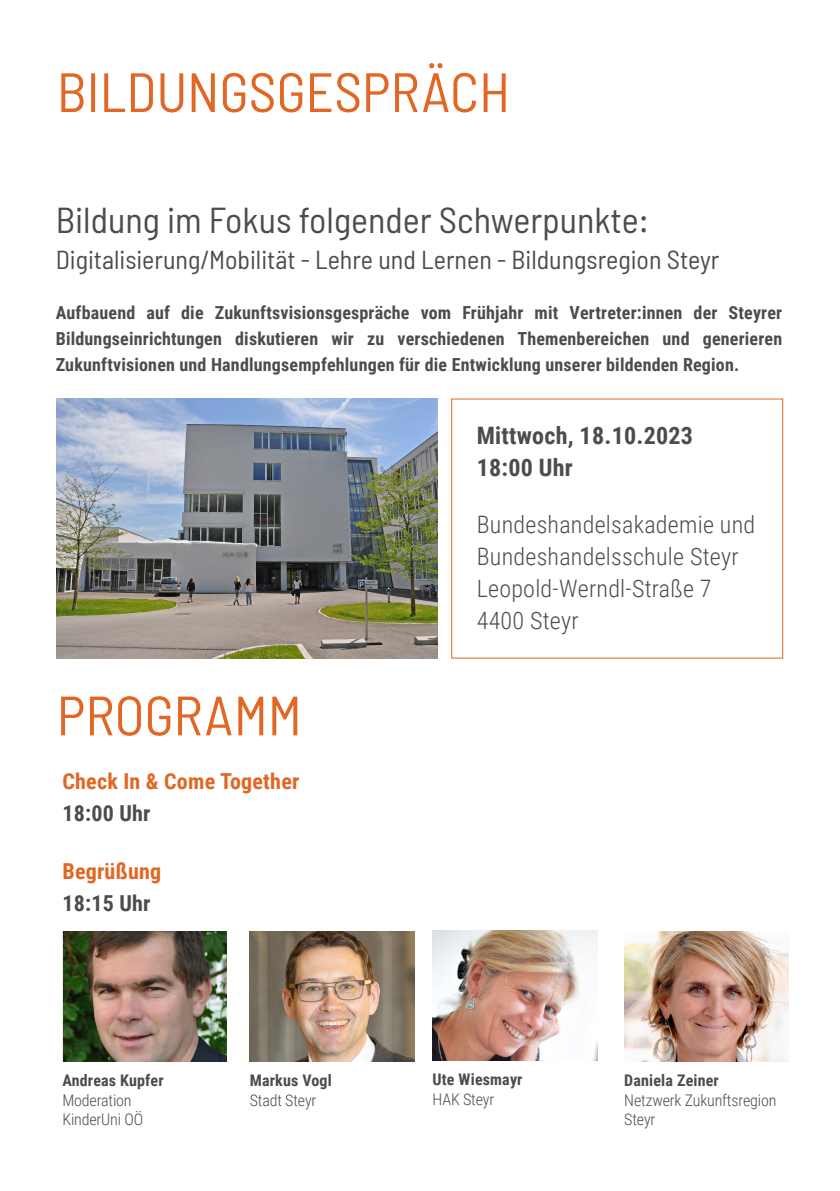
<style>
.page{position:relative;width:840px;height:1191px;background:#fff}
.page>*{position:absolute;margin:0;border:0;box-sizing:border-box;transform-origin:0 0}
.t1{font:semi-condensed 55.2px "Barlow";color:#e26724}
.t2{font:semi-condensed 36px "Barlow";color:#4b4c4d}
.t3{font:semi-condensed 26px "Barlow";color:#4b4c4d}
.t4{font:300 24px/32px "Roboto Condensed";letter-spacing:.01em;color:#4b4c4d}
.t5{font:700 24px "Roboto Condensed";letter-spacing:.01em;color:#4b4c4d}
.t6{font:700 22px "Roboto Condensed";letter-spacing:.01em;color:#e26724}
.t7{font:700 22px "Roboto Condensed";letter-spacing:.01em;color:#4b4c4d}
.ZRS_Flieißtext_Headline{font:700 18px/26px "Roboto Condensed";letter-spacing:.01em;color:#4b4c4d;text-align:justify}
.ZRS_Fließtext{font:300 16px/19.2px "Roboto Condensed";letter-spacing:-.01em;color:#4b4c4d}
.ZRS_Fließtext-2{font:700 16px "Roboto Condensed";letter-spacing:.01em;color:#4b4c4d}
</style>
<div class="page">
<img style="left:57px;top:398px;width:380px;height:260px">
<img style="left:249px;top:931px;width:165px;height:130px">
<img style="left:624px;top:931px;width:164px;height:130px">
<img style="left:63px;top:931px;width:163px;height:130px">
<img style="left:432px;top:930px;width:165px;height:130px">
<p class="t1" style="left:57px;top:58px;width:454px">BILDUNGSGESPRÄCH</p>
<p class="t2" style="left:56px;top:198px;width:594px">Bildung im Fokus folgender Schwerpunkte:</p>
<p class="t3" style="left:56px;top:243px;width:664px">Digitalisierung/Mobilität - Lehre und Lernen - Bildungsregion Steyr</p>
<p class="ZRS_Flieißtext_Headline" style="left:56px;top:299px;width:727px">Aufbauend auf die Zukunftsvisionsgespräche vom Frühjahr mit Vertreter:innen der Steyrer Bildungseinrichtungen diskutieren wir zu verschiedenen Themenbereichen und generieren Zukunftvisionen und Handlungsempfehlungen für die Entwicklung unserer bildenden Region.</p>
<p class="t1" style="left:57px;top:681px;width:246px">PROGRAMM</p>
<p class="t6" style="left:62px;top:765px;width:238px">Check In &amp; Come Together</p>
<p class="t7" style="left:62px;top:797px;width:90px">18:00 Uhr</p>
<p class="t6" style="left:62px;top:855px;width:100px">Begrüßung</p>
<p class="t7" style="left:62px;top:887px;width:90px">18:15 Uhr</p>
<p class="ZRS_Fließtext-2" style="left:62px;top:1069px;width:103px">Andreas Kupfer</p>
<p class="ZRS_Fließtext" style="left:62px;top:1089px;width:71px">Moderation</p>
<p class="ZRS_Fließtext" style="left:62px;top:1109px;width:82px">KinderUni OÖ</p>
<p class="ZRS_Fließtext-2" style="left:249px;top:1069px;width:83px">Markus Vogl</p>
<p class="ZRS_Fließtext" style="left:249px;top:1089px;width:68px">Stadt Steyr</p>
<p class="t5" style="left:476px;top:419px;width:218px">Mittwoch, 18.10.2023</p>
<p class="t5" style="left:476px;top:451px;width:98px">18:00 Uhr</p>
<p class="t4" style="left:476px;top:507px;width:280px">Bundeshandelsakademie und<br>Bundeshandelsschule Steyr</p>
<p class="t4" style="left:476px;top:571px;width:236px">Leopold-Werndl-Straße 7</p>
<p class="t4" style="left:476px;top:603px;width:103px">4400 Steyr</p>
<p class="ZRS_Fließtext-2" style="left:432px;top:1068px;width:91px">Ute Wiesmayr</p>
<p class="ZRS_Fließtext" style="left:432px;top:1088px;width:63px">HAK Steyr</p>
<p class="ZRS_Fließtext-2" style="left:624px;top:1069px;width:96px">Daniela Zeiner</p>
<p class="ZRS_Fließtext" style="left:624px;top:1089px;width:153px">Netzwerk Zukunftsregion<br>Steyr</p>
</div>
